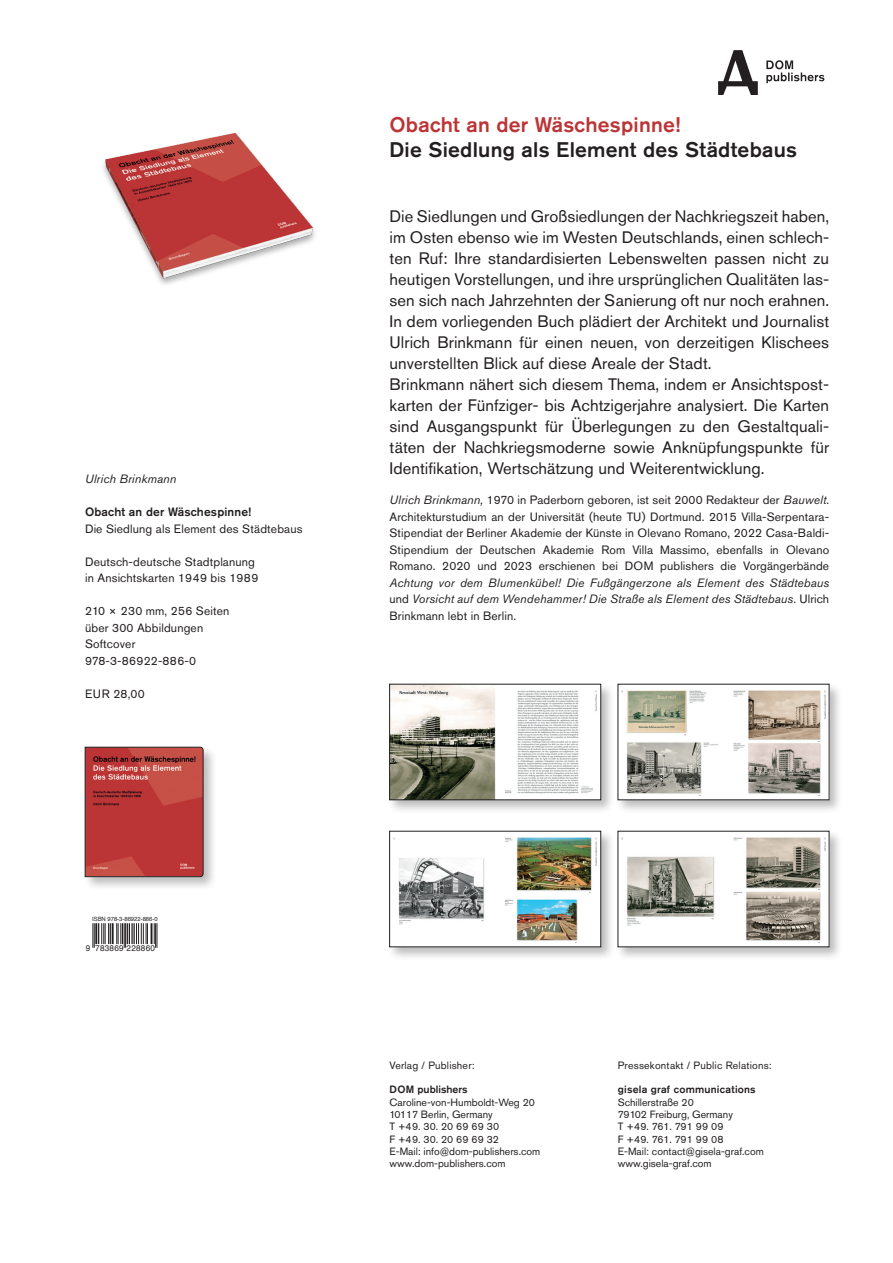
<style>
.page{position:relative;width:893px;height:1263px;background:#fff}
.page>*{position:absolute;margin:0;border:0;box-sizing:border-box;transform-origin:0 0}
.t1{font:500 21px "Akzidenz Grotesk Pro";letter-spacing:.01em;color:#231f20}
.t2{font:500 21px "Akzidenz Grotesk Pro";letter-spacing:.01em;color:#bc3435}
.t3{font:16.5px/21px "Akzidenz Grotesk Pro";letter-spacing:.005em;color:#231f20}
.t4{font:12px/16.5px "Akzidenz Grotesk Pro";letter-spacing:.01em;color:#231f20}
.t5{font:italic 12px/16.5px "Akzidenz Grotesk Pro";letter-spacing:.01em;color:#231f20;text-align:justify}
.t6{font:500 12px "Akzidenz Grotesk Pro";letter-spacing:.01em;color:#231f20}
.t7{font:10.5px/12.3px "Akzidenz Grotesk Pro";color:#231f20}
.t8{font:10.5px "Akzidenz Grotesk Pro";letter-spacing:.02em;color:#231f20}
.t9{font:500 10.5px "Akzidenz Grotesk Pro";letter-spacing:.02em;color:#231f20}
.t10{font:500 10.5px "Akzidenz Grotesk Pro";color:#231f20}
.t11{font:8.25px "Helvetica";letter-spacing:.025em;color:#231f20}
.t12{font:5.85px "Helvetica";color:#231f20}
.s1{font-style:italic}
.s2{font-style:normal}
</style>
<div class="page">
<div style="left:387px;top:682px;width:228px;height:132px;background:#231f20;opacity:.3"></div>
<img style="left:391px;top:686px;width:208px;height:112px">
<div style="left:389px;top:684px;width:212px;height:116px;border:1px solid #231f20"></div>
<div style="left:387px;top:829px;width:228px;height:132px;background:#231f20;opacity:.3"></div>
<img style="left:391px;top:833px;width:208px;height:112px">
<div style="left:389px;top:831px;width:212px;height:116px;border:1px solid #231f20"></div>
<div style="left:616px;top:682px;width:227px;height:132px;background:#231f20;opacity:.3"></div>
<img style="left:620px;top:686px;width:207px;height:112px">
<div style="left:616px;top:829px;width:227px;height:132px;background:#231f20;opacity:.3"></div>
<img style="left:620px;top:833px;width:207px;height:112px">
<svg style="left:93px;top:923px;width:37px;height:25px"></svg>
<hr style="left:131px;top:923px;width:2px;height:21px;background:#231f20">
<hr style="left:133px;top:923px;width:2px;height:21px;background:#231f20">
<svg style="left:136px;top:923px;width:22px;height:25px"></svg>
<svg style="left:718px;top:50px;width:40px;height:45px"></svg>
<svg style="left:766px;top:60px;width:58px;height:23px"></svg>
<div style="left:83px;top:745px;width:134px;height:146px;background:#231f20;opacity:.3"></div>
<svg style="left:85px;top:747px;width:118px;height:130px;background:#b83e3c"></svg>
<img style="left:103px;top:132px;width:212px;height:153px">
<p class="t5" style="left:85px;top:470px;width:93px">Ulrich Brinkmann</p>
<p class="t6" style="left:85px;top:504px;width:168px">Obacht an der Wäschespinne!</p>
<p class="t4" style="left:85px;top:520px;width:219px">Die Siedlung als Element des Städtebaus</p>
<p class="t4" style="left:85px;top:553px;width:175px">Deutsch-deutsche Stadtplanung in Ansichtskarten 1949 bis 1989</p>
<p class="t4" style="left:85px;top:603px;width:146px">210 × 230 mm, 256 Seiten über 300 Abbildungen<br>Softcover<br>978-3-86922-886-0</p>
<p class="t4" style="left:85px;top:685px;width:61px">EUR 28,00</p>
<p class="t12" style="left:92px;top:915px;width:67px">ISBN 978-3-86922-886-0</p>
<p class="t11" style="left:86px;top:941px;width:71px">9 783869 228860</p>
<p class="t2" style="left:389px;top:111px;width:292px">Obacht an der Wäschespinne!</p>
<p class="t1" style="left:389px;top:136px;width:409px">Die Siedlung als Element des Städtebaus</p>
<p class="t3" style="left:389px;top:206px;width:441px">Die Siedlungen und Großsiedlungen der Nachkriegszeit haben, im Osten ebenso wie im Westen Deutschlands, einen schlech&shy;ten Ruf: Ihre standardisierten Lebenswelten passen nicht zu heutigen Vorstellungen, und ihre ursprünglichen Qualitäten las&shy;sen sich nach Jahrzehnten der Sanierung oft nur noch erahnen.<br>In dem vorliegenden Buch plädiert der Architekt und Journalist Ulrich Brinkmann für einen neuen, von derzeitigen Klischees unverstellten Blick auf diese Areale der Stadt.<br>Brinkmann nähert sich diesem Thema, indem er Ansichtspost&shy;karten der Fünfziger- bis Achtzigerjahre analysiert. Die Karten sind Ausgangspunkt für Überlegungen zu den Gestaltquali&shy;täten der Nachkriegsmoderne sowie Anknüpfungspunkte für Identifikation, Wertschätzung und Weiterentwicklung.</p>
<p class="t4" style="left:389px;top:492px;width:441px;text-align:justify"><span class="s1">Ulrich Brinkmann,</span> 1970 in Paderborn geboren, ist seit 2000 Redakteur der <span class="s1">Bauwelt</span>.<br>Architekturstudium an der Universität (heute TU) Dortmund. 2015 Villa-Serpentara-Stipendiat der Berliner Akademie der Künste in Olevano Romano, 2022 Casa-Baldi-Stipendium der Deutschen Akademie Rom Villa Massimo, ebenfalls in Olevano Romano. 2020 und 2023 erschienen bei DOM publishers die Vorgängerbände</p>
<p class="t5" style="left:389px;top:574px;width:441px">Achtung vor dem Blumenkübel! Die Fußgängerzone als Element des Städtebaus <span class="s2">und</span> Vorsicht auf dem Wendehammer! Die Straße als Element des Städtebaus<span class="s2">. Ulrich Brinkmann lebt in Berlin.</span></p>
<p class="t8" style="left:389px;top:1058px;width:87px">Verlag / Publisher:</p>
<p class="t10" style="left:389px;top:1083px;width:80px">DOM publishers</p>
<p class="t7" style="left:389px;top:1096px;width:152px">Caroline-von-Humboldt-Weg 20<br>10117 Berlin, Germany<br>T +49. 30. 20 69 69 30<br>F +49. 30. 20 69 69 32<br>E-Mail: info@dom-publishers.com www.dom-publishers.com</p>
<p class="t8" style="left:618px;top:1058px;width:155px">Pressekontakt / Public Relations:</p>
<p class="t9" style="left:618px;top:1083px;width:139px">gisela graf communications</p>
<p class="t7" style="left:618px;top:1096px;width:148px">Schillerstraße 20<br>79102 Freiburg, Germany<br>T +49. 761. 791 99 09<br>F +49. 761. 791 99 08<br>E-Mail: contact@gisela-graf.com www.gisela-graf.com</p>
</div>
